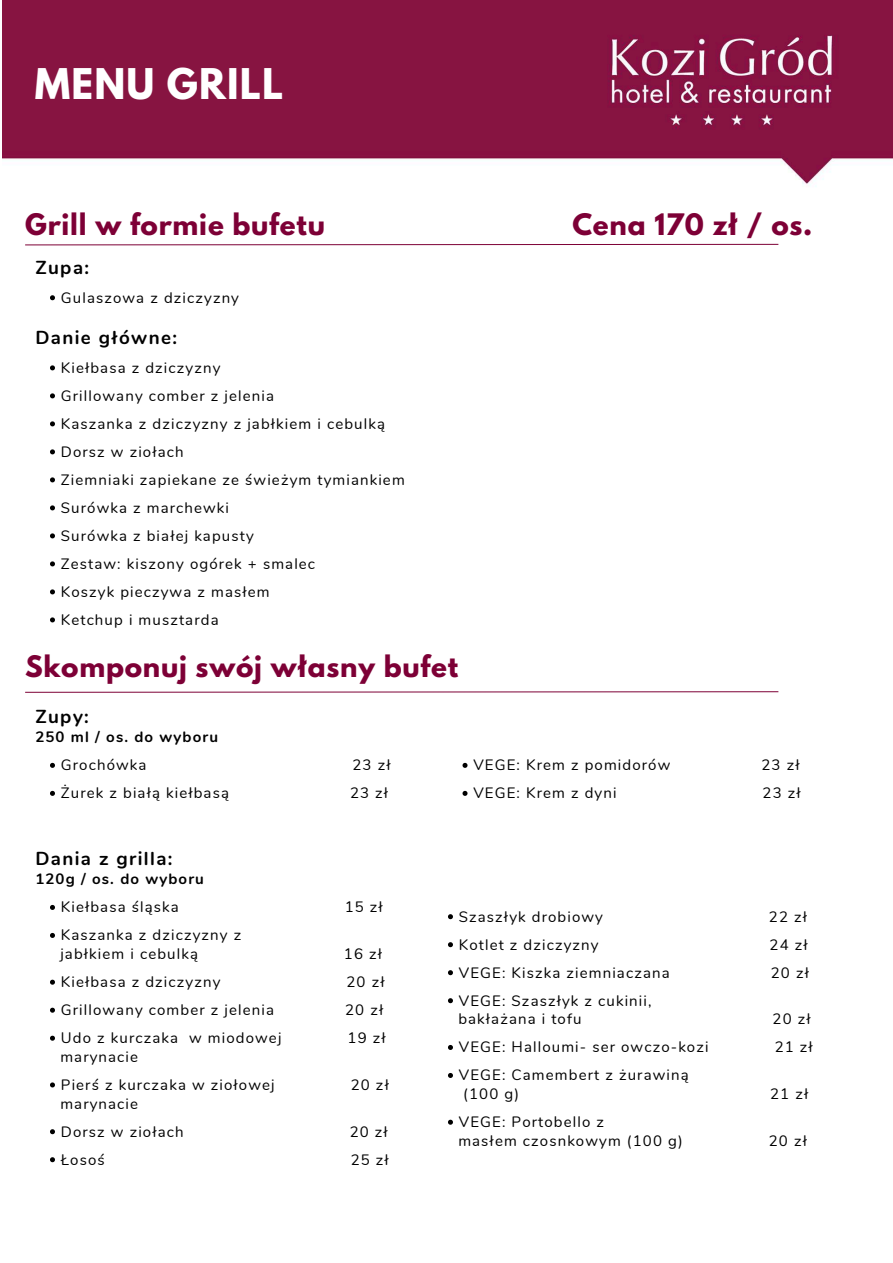
<style>
.page{position:relative;width:893px;height:1263px;background:#fff}
.page>*{position:absolute;margin:0;border:0;box-sizing:border-box;transform-origin:0 0}
.t1{font:700 37.5px "League Spartan";letter-spacing:.03em;color:#fff}
.t2{font:700 26.25px "League Spartan";letter-spacing:.03em;color:#7d0036}
.t3{font:700 18.75px "Nunito";letter-spacing:.075em;color:#000}
.t4{font:15px/28px "Nunito";letter-spacing:.075em;color:#000}
.t5{font:700 15px "Nunito";letter-spacing:.075em;color:#000}
</style>
<div class="page">
<img style="left:2px;top:0;width:891px;height:187px">
<svg style="left:50px;top:295px;width:5px;height:5px"></svg>
<svg style="left:50px;top:365px;width:5px;height:5px"></svg>
<svg style="left:50px;top:393px;width:5px;height:5px"></svg>
<svg style="left:50px;top:421px;width:5px;height:5px"></svg>
<svg style="left:50px;top:449px;width:5px;height:5px"></svg>
<svg style="left:50px;top:477px;width:5px;height:5px"></svg>
<svg style="left:50px;top:505px;width:5px;height:5px"></svg>
<svg style="left:50px;top:533px;width:5px;height:5px"></svg>
<svg style="left:50px;top:561px;width:5px;height:5px"></svg>
<svg style="left:50px;top:589px;width:5px;height:5px"></svg>
<svg style="left:50px;top:617px;width:5px;height:5px"></svg>
<svg style="left:25px;top:244px;width:754px;height:1px"></svg>
<svg style="left:50px;top:905px;width:5px;height:5px"></svg>
<svg style="left:50px;top:933px;width:5px;height:5px"></svg>
<svg style="left:50px;top:980px;width:5px;height:5px"></svg>
<svg style="left:50px;top:1008px;width:5px;height:5px"></svg>
<svg style="left:50px;top:1036px;width:5px;height:5px"></svg>
<svg style="left:50px;top:1082px;width:5px;height:5px"></svg>
<svg style="left:50px;top:1129px;width:5px;height:5px"></svg>
<svg style="left:50px;top:1157px;width:5px;height:5px"></svg>
<svg style="left:25px;top:691px;width:754px;height:2px;background:#bd7f99"></svg>
<svg style="left:448px;top:914px;width:5px;height:5px"></svg>
<svg style="left:448px;top:942px;width:5px;height:5px"></svg>
<svg style="left:448px;top:970px;width:5px;height:5px"></svg>
<svg style="left:448px;top:998px;width:5px;height:5px"></svg>
<svg style="left:448px;top:1045px;width:5px;height:5px"></svg>
<svg style="left:448px;top:1073px;width:5px;height:5px"></svg>
<svg style="left:448px;top:1120px;width:5px;height:5px"></svg>
<svg style="left:50px;top:763px;width:5px;height:5px"></svg>
<svg style="left:50px;top:791px;width:5px;height:5px"></svg>
<svg style="left:462px;top:763px;width:5px;height:5px"></svg>
<svg style="left:462px;top:791px;width:5px;height:5px"></svg>
<h1 class="t1" style="left:35px;top:65px;width:250px">MENU GRILL</h1>
<h2 class="t2" style="left:25px;top:212px;width:301px">Grill w formie bufetu</h2>
<h2 class="t2" style="left:572px;top:212px;width:241px">Cena 170 zł / os.</h2>
<p class="t3" style="left:35px;top:255px;width:55px">Zupa:</p>
<p class="t4" style="left:61px;top:284px;width:180px">Gulaszowa z dziczyzny</p>
<p class="t3" style="left:35px;top:325px;width:143px">Danie główne:</p>
<p class="t4" style="left:61px;top:354px;width:345px">Kiełbasa z dziczyzny<br>Grillowany comber z jelenia<br>Kaszanka z dziczyzny z jabłkiem i cebulką<br>Dorsz w ziołach<br>Ziemniaki zapiekane ze świeżym tymiankiem<br>Surówka z marchewki<br>Surówka z białej kapusty<br>Zestaw: kiszony ogórek + smalec<br>Koszyk pieczywa z masłem<br>Ketchup i musztarda</p>
<h2 class="t2" style="left:25px;top:653px;width:434px">Skomponuj swój własny bufet</h2>
<p class="t3" style="left:35px;top:704px;width:55px">Zupy:</p>
<p class="t5" style="left:35px;top:727px;width:184px">250 ml / os. do wyboru</p>
<p class="t4" style="left:61px;top:751px;width:87px">Grochówka</p>
<p class="t4" style="left:352px;top:751px;width:40px">23 zł</p>
<p class="t4" style="left:61px;top:779px;width:170px">Żurek z białą kiełbasą</p>
<p class="t4" style="left:350px;top:779px;width:40px">23 zł</p>
<p class="t4" style="left:473px;top:751px;width:198px">VEGE: Krem z pomidorów</p>
<p class="t4" style="left:761px;top:751px;width:40px">23 zł</p>
<p class="t4" style="left:473px;top:779px;width:145px">VEGE: Krem z dyni</p>
<p class="t4" style="left:762px;top:779px;width:40px">23 zł</p>
<p class="t3" style="left:35px;top:846px;width:139px">Dania z grilla:</p>
<p class="t5" style="left:35px;top:869px;width:170px">120g / os. do wyboru</p>
<p class="t4" style="left:61px;top:893px;width:119px">Kiełbasa śląska</p>
<p class="t4" style="left:345px;top:893px;width:40px">15 zł</p>
<p class="t4" style="left:60px;top:926px;width:182px;line-height:18.8px">Kaszanka z dziczyzny z jabłkiem i cebulką</p>
<p class="t4" style="left:344px;top:940px;width:40px">16 zł</p>
<p class="t4" style="left:61px;top:968px;width:161px">Kiełbasa z dziczyzny</p>
<p class="t4" style="left:346px;top:968px;width:40px">20 zł</p>
<p class="t4" style="left:61px;top:996px;width:215px">Grillowany comber z jelenia</p>
<p class="t4" style="left:345px;top:996px;width:40px">20 zł</p>
<p class="t4" style="left:61px;top:1024px;width:222px">Udo z kurczaka w miodowej</p>
<p class="t4" style="left:347px;top:1024px;width:40px">19 zł</p>
<p class="t4" style="left:60px;top:1043px;width:216px">marynacie<br>Pierś z kurczaka w ziołowej</p>
<p class="t4" style="left:351px;top:1071px;width:40px">20 zł</p>
<p class="t4" style="left:60px;top:1090px;width:125px">marynacie<br>Dorsz w ziołach</p>
<p class="t4" style="left:350px;top:1118px;width:40px">20 zł</p>
<p class="t4" style="left:61px;top:1146px;width:45px">Łosoś</p>
<p class="t4" style="left:351px;top:1146px;width:40px">25 zł</p>
<p class="t4" style="left:459px;top:903px;width:146px">Szaszłyk drobiowy</p>
<p class="t4" style="left:769px;top:903px;width:40px">22 zł</p>
<p class="t4" style="left:459px;top:931px;width:141px">Kotlet z dziczyzny</p>
<p class="t4" style="left:769px;top:931px;width:40px">24 zł</p>
<p class="t4" style="left:459px;top:959px;width:212px">VEGE: Kiszka ziemniaczana</p>
<p class="t4" style="left:770px;top:959px;width:40px">20 zł</p>
<p class="t4" style="left:458px;top:991px;width:195px;line-height:18.8px">VEGE: Szaszłyk z cukinii, bakłażana i tofu</p>
<p class="t4" style="left:772px;top:1005px;width:40px">20 zł</p>
<p class="t4" style="left:459px;top:1033px;width:251px">VEGE: Halloumi- ser owczo-kozi</p>
<p class="t4" style="left:774px;top:1033px;width:40px">21 zł</p>
<p class="t4" style="left:459px;top:1066px;width:231px;line-height:18.8px">VEGE: Camembert z żurawiną (100 g)</p>
<p class="t4" style="left:770px;top:1080px;width:40px">21 zł</p>
<p class="t4" style="left:458px;top:1113px;width:226px;line-height:18.8px">VEGE: Portobello z<br>masłem czosnkowym (100 g)</p>
<p class="t4" style="left:769px;top:1127px;width:40px">20 zł</p>
</div>
